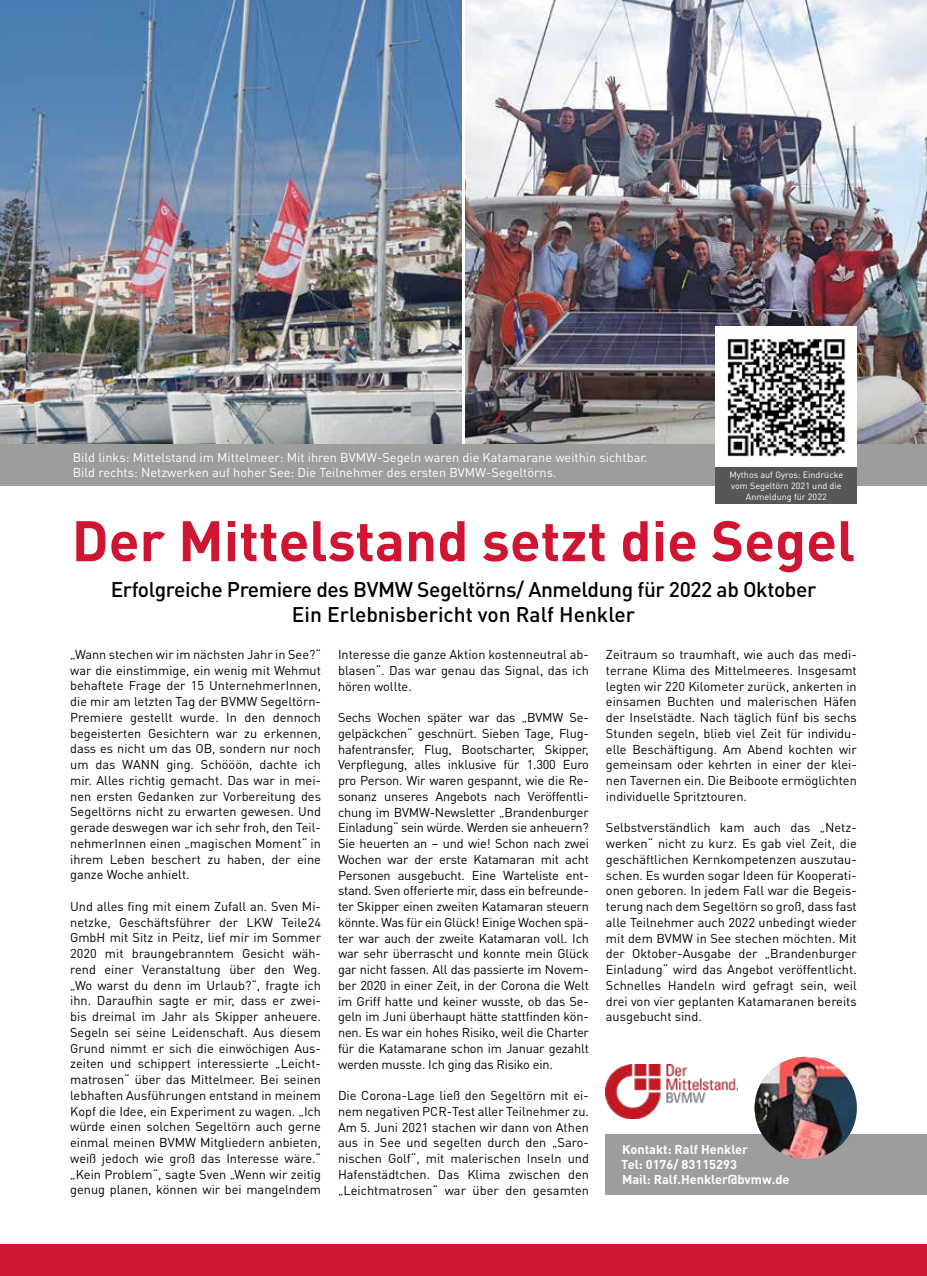
<style>
.page{position:relative;width:927px;height:1276px;background:#fff}
.page>*{position:absolute;margin:0;border:0;box-sizing:border-box;transform-origin:0 0}
.t1{font:700 56.25px "DIN Pro";color:#ce1531}
.t2{font:500 21px/25.2px "DIN Pro";letter-spacing:-.02em;color:#000;text-align:center}
.t3{font:12.75px/15.8px "DIN Pro";color:#000;text-align:justify}
.t4{font:12.75px/15px "DIN Pro";color:#fff}
.t5{font:700 12.75px/15px "DIN Pro";color:#fff}
.t6{font:9px/10.8px "DIN Pro";color:#fff;text-align:center}
</style>
<div class="page">
<div style="left:606px;top:1134px;width:321px;height:60px;background:#9d9d9c"></div>
<img style="left:466px;top:0;width:461px;height:444px">
<img style="left:0;top:0;width:461px;height:444px">
<img style="left:606px;top:1064px;width:131px;height:54px">
<div style="left:0;top:444px;width:927px;height:42px;background:#9d9d9c"></div>
<img style="left:716px;top:326px;width:141px;height:141px">
<div style="left:716px;top:467px;width:141px;height:37px;background:#575756"></div>
<div style="left:0;top:1244px;width:927px;height:32px;background:#ce1531"></div>
<img style="left:755px;top:1056px;width:102px;height:103px;border-radius:51px">
<p class="t4" style="left:73px;top:449px;width:576px">Bild links: Mittelstand im Mittelmeer: Mit ihren BVMW-Segeln waren die Katamarane weithin sichtbar.<br>Bild rechts: Netzwerken auf hoher See: Die Teilnehmer des ersten BVMW-Segeltörns.</p>
<p class="t6" style="left:730px;top:469px;width:115px">Mythos auf Gyros: Eindrücke vom Segeltörn 2021 und die<br>Anmeldung für 2022</p>
<h1 class="t1" style="left:72px;top:503px;width:785px">Der Mittelstand setzt die Segel</h1>
<h2 class="t2" style="left:111px;top:576px;width:707px">Erfolgreiche Premiere des BVMW Segeltörns/ Anmeldung für 2022 ab Oktober<br>Ein Erlebnisbericht von Ralf Henkler</h2>
<p class="t3" style="left:606px;top:646px;width:252px">Zeitraum so traumhaft, wie auch das medi&shy;terrane Klima des Mittelmeeres. Insgesamt legten wir 220 Kilometer zurück, ankerten in einsamen Buchten und malerischen Häfen der Inselstädte. Nach täglich fünf bis sechs Stunden segeln, blieb viel Zeit für individu&shy;elle Beschäftigung. Am Abend kochten wir gemeinsam oder kehrten in einer der klei&shy;nen Tavernen ein. Die Beiboote ermöglichten individuelle Spritztouren.</p>
<p class="t3" style="left:606px;top:819px;width:252px">Selbstverständlich kam auch das „Netz&shy;werken“ nicht zu kurz. Es gab viel Zeit, die geschäftlichen Kernkompetenzen auszutau&shy;schen. Es wurden sogar Ideen für Kooperati&shy;onen geboren. In jedem Fall war die Begeis&shy;terung nach dem Segeltörn so groß, dass fast alle Teilnehmer auch 2022 unbedingt wieder mit dem BVMW in See stechen möchten. Mit der Oktober-Ausgabe der „Brandenburger Einladung“ wird das Angebot veröffentlicht.<br>Schnelles Handeln wird gefragt sein, weil drei von vier geplanten Katamaranen bereits ausgebucht sind.</p>
<p class="t3" style="left:70px;top:646px;width:252px">„Wann stechen wir im nächsten Jahr in See?“ war die einstimmige, ein wenig mit Wehmut behaftete Frage der 15 UnternehmerInnen, die mir am letzten Tag der BVMW Segeltörn-Premiere gestellt wurde. In den dennoch begeisterten Gesichtern war zu erkennen, dass es nicht um das OB, sondern nur noch um das WANN ging. Schööön, dachte ich mir. Alles richtig gemacht. Das war in mei&shy;nen ersten Gedanken zur Vorbereitung des Segeltörns nicht zu erwarten gewesen. Und gerade deswegen war ich sehr froh, den Teil&shy;nehmerInnen einen „magischen Moment“ in ihrem Leben beschert zu haben, der eine ganze Woche anhielt.</p>
<p class="t3" style="left:70px;top:898px;width:252px">Und alles fing mit einem Zufall an. Sven Mi&shy;netzke, Geschäftsführer der LKW Teile24<br>GmbH mit Sitz in Peitz, lief mir im Sommer 2020 mit braungebranntem Gesicht wäh&shy;rend einer Veranstaltung über den Weg. „Wo warst du denn im Urlaub?“, fragte ich ihn. Daraufhin sagte er mir, dass er zwei&shy;bis dreimal im Jahr als Skipper anheuere.<br>Segeln sei seine Leidenschaft. Aus diesem Grund nimmt er sich die einwöchigen Aus&shy;zeiten und schippert interessierte „Leicht&shy;matrosen“ über das Mittelmeer. Bei seinen lebhaften Ausführungen entstand in meinem Kopf die Idee, ein Experiment zu wagen. „Ich würde einen solchen Segeltörn auch gerne einmal meinen BVMW Mitgliedern anbieten, weiß jedoch wie groß das Interesse wäre.“ „Kein Problem“, sagte Sven „Wenn wir zeitig genug planen, können wir bei mangelndem</p>
<p class="t3" style="left:338px;top:646px;width:252px">Interesse die ganze Aktion kostenneutral ab&shy;blasen“. Das war genau das Signal, das ich hören wollte.</p>
<p class="t3" style="left:338px;top:709px;width:252px">Sechs Wochen später war das „BVMW Se&shy;gelpäckchen“ geschnürt. Sieben Tage, Flug&shy;hafentransfer, Flug, Bootscharter, Skipper, Verpflegung, alles inklusive für 1.300 Euro pro Person. Wir waren gespannt, wie die Re&shy;sonanz unseres Angebots nach Veröffentli&shy;chung im BVMW-Newsletter „Brandenburger Einladung“ sein würde. Werden sie anheuern?<br>Sie heuerten an – und wie! Schon nach zwei Wochen war der erste Katamaran mit acht Personen ausgebucht. Eine Warteliste ent&shy;stand. Sven offerierte mir, dass ein befreunde&shy;ter Skipper einen zweiten Katamaran steuern könnte. Was für ein Glück! Einige Wochen spä&shy;ter war auch der zweite Katamaran voll. Ich war sehr überrascht und konnte mein Glück gar nicht fassen. All das passierte im Novem&shy;ber 2020 in einer Zeit, in der Corona die Welt im Griff hatte und keiner wusste, ob das Se&shy;geln im Juni überhaupt hätte stattfinden kön&shy;nen. Es war ein hohes Risiko, weil die Charter für die Katamarane schon im Januar gezahlt werden musste. Ich ging das Risiko ein.</p>
<p class="t3" style="left:338px;top:1087px;width:252px">Die Corona-Lage ließ den Segeltörn mit ei&shy;nem negativen PCR-Test aller Teilnehmer zu.<br>Am 5. Juni 2021 stachen wir dann von Athen aus in See und segelten durch den „Saro&shy;nischen Golf“, mit malerischen Inseln und Hafenstädtchen. Das Klima zwischen den „Leichtmatrosen“ war über den gesamten</p>
<p class="t5" style="left:621px;top:1141px;width:170px">Kontakt: Ralf Henkler<br>Tel: 0176/ 83115293<br>Mail: Ralf.Henkler@bvmw.de</p>
</div>
